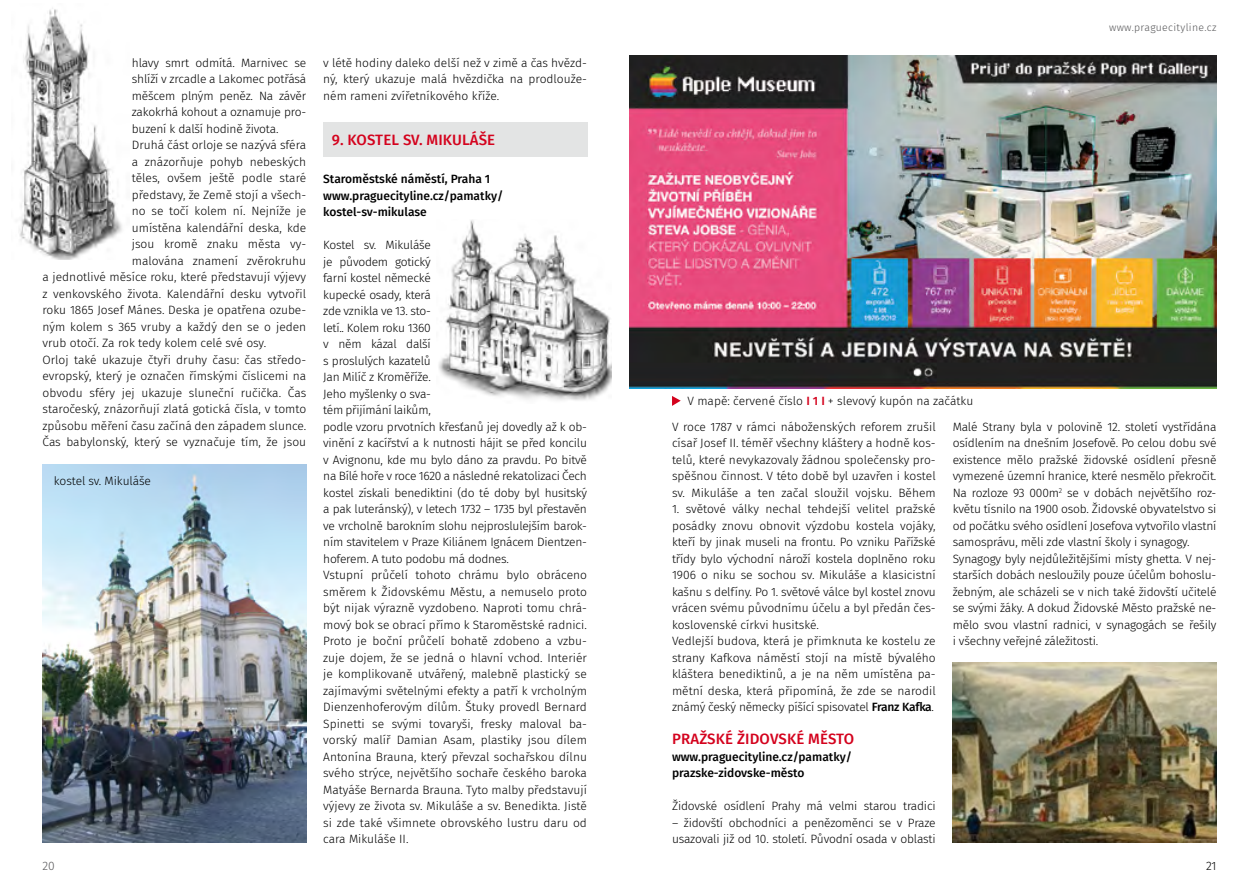
<style>
.page{position:relative;width:1259px;height:893px;background:#fff}
.page>*{position:absolute;margin:0;border:0;box-sizing:border-box;transform-origin:0 0}
.t1{font:500 15px "Fira Sans";letter-spacing:.01em;color:#d4021d}
.t2{font:300 12px/16.5px "Fira Sans";letter-spacing:-.015em;color:#000}
.t3{font:500 12px/16.5px "Fira Sans";color:#000}
.t4{font:300 12px "Fira Sans";color:#58585a}
.t5{font:300 10.5px "Fira Sans";letter-spacing:.03em;color:#58585a}
.s1{font-weight:500;color:#d4021d}
.s2{font-weight:500}
</style>
<div class="page">
<div style="left:323px;top:122px;width:264px;height:34px;background:#e3e4e4"></div>
<img style="left:19px;top:8px;width:103px;height:251px">
<img style="left:629px;top:55px;width:587px;height:334px">
<img style="left:439px;top:220px;width:172px;height:181px">
<img style="left:43px;top:465px;width:263px;height:378px">
<img style="left:952px;top:663px;width:264px;height:179px">
<svg style="left:672px;top:396px;width:9px;height:10px"></svg>
<p class="t2" style="left:132px;top:54px;width:176px">hlavy smrt odmítá. Marnivec se</p>
<p class="t2" style="left:132px;top:71px;width:176px">shlíží v zrcadle a Lakomec potřásá</p>
<p class="t2" style="left:132px;top:87px;width:176px">měšcem plným peněz. Na závěr</p>
<p class="t2" style="left:132px;top:104px;width:176px">zakokrhá kohout a oznamuje pro-</p>
<p class="t2" style="left:132px;top:120px;width:148px">buzení k další hodině života.</p>
<p class="t2" style="left:132px;top:137px;width:176px">Druhá část orloje se nazývá sféra</p>
<p class="t2" style="left:132px;top:153px;width:176px">a znázorňuje pohyb nebeských</p>
<p class="t2" style="left:132px;top:170px;width:176px">těles, ovšem ještě podle staré</p>
<p class="t2" style="left:132px;top:186px;width:176px">představy, že Země stojí a všech-</p>
<p class="t2" style="left:132px;top:203px;width:176px">no se točí kolem ní. Nejníže je</p>
<p class="t2" style="left:132px;top:219px;width:176px">umístěna kalendářní deska, kde</p>
<p class="t2" style="left:132px;top:236px;width:176px">jsou kromě znaku města vy-</p>
<p class="t2" style="left:132px;top:252px;width:176px">malována znamení zvěrokruhu</p>
<p class="t2" style="left:43px;top:269px;width:265px">a jednotlivé měsíce roku, které představují výjevy</p>
<p class="t2" style="left:43px;top:285px;width:265px">z venkovského života. Kalendářní desku vytvořil</p>
<p class="t2" style="left:43px;top:302px;width:265px">roku 1865 Josef Mánes. Deska je opatřena ozube-</p>
<p class="t2" style="left:43px;top:318px;width:265px">ným kolem s 365 vruby a každý den se o jeden</p>
<p class="t2" style="left:43px;top:335px;width:225px">vrub otočí. Za rok tedy kolem celé své osy.</p>
<p class="t2" style="left:43px;top:351px;width:265px">Orloj také ukazuje čtyři druhy času: čas středo-</p>
<p class="t2" style="left:43px;top:368px;width:265px">evropský, který je označen římskými číslicemi na</p>
<p class="t2" style="left:43px;top:384px;width:265px">obvodu sféry jej ukazuje sluneční ručička. Čas</p>
<p class="t2" style="left:43px;top:401px;width:265px">staročeský, znázorňují zlatá gotická čísla, v tomto</p>
<p class="t2" style="left:43px;top:417px;width:265px">způsobu měření času začíná den západem slunce.</p>
<p class="t2" style="left:43px;top:434px;width:265px">Čas babylonský, který se vyznačuje tím, že jsou</p>
<p class="t2" style="left:54px;top:472px;width:99px">kostel sv. Mikuláše</p>
<p class="t2" style="left:323px;top:54px;width:265px;text-align:justify">v létě hodiny daleko delší než v zimě a čas hvězd&shy;ný, který ukazuje malá hvězdička na prodlouže&shy;ném rameni zvířetníkového kříže.</p>
<p class="t1" style="left:332px;top:127px;width:165px">9. KOSTEL SV. MIKULÁŠE</p>
<p class="t3" style="left:323px;top:170px;width:182px">Staroměstské náměstí, Praha 1 www.praguecityline.cz/pamatky/ kostel-sv-mikulase</p>
<p class="t2" style="left:323px;top:237px;width:265px">Kostel sv. Mikuláše<br>je původem gotický<br>farní kostel německé<br>kupecké osady, která<br>zde vznikla ve 13. sto-<br>letí.. Kolem roku 1360<br>v něm kázal další<br>s proslulých kazatelů<br>Jan Milíč z Kroměříže.<br>Jeho myšlenky o sva-<br>tém přijímání laikům,<br>podle vzoru prvotních křesťanů jej dovedly až k ob&shy;vinění z kacířství a k nutnosti hájit se před koncilu v Avignonu, kde mu bylo dáno za pravdu. Po bitvě na Bílé hoře v roce 1620 a následné rekatolizaci Čech kostel získali benediktini (do té doby byl husitský a pak luteránský), v letech 1732 – 1735 byl přestavěn ve vrcholně barokním slohu nejproslulejším barok&shy;ním stavitelem v Praze Kiliánem Ignácem Dientzen&shy;hoferem. A tuto podobu má dodnes.<br>Vstupní průčelí tohoto chrámu bylo obráceno směrem k Židovskému Městu, a nemuselo proto být nijak výrazně vyzdobeno. Naproti tomu chrá&shy;mový bok se obrací přímo k Staroměstské radnici.<br>Proto je boční průčelí bohatě zdobeno a vzbu&shy;zuje dojem, že se jedná o hlavní vchod. Interiér je komplikovaně utvářený, malebně plastický se zajímavými světelnými efekty a patří k vrcholným Dienzenhoferovým dílům. Štuky provedl Bernard Spinetti se svými tovaryši, fresky maloval ba&shy;vorský malíř Damian Asam, plastiky jsou dílem Antonína Brauna, který převzal sochařskou dílnu svého strýce, největšího sochaře českého baroka Matyáše Bernarda Brauna. Tyto malby představují výjevy ze života sv. Mikuláše a sv. Benedikta. Jistě si zde také všimnete obrovského lustru daru od cara Mikuláše II.</p>
<p class="t5" style="left:1109px;top:20px;width:109px">www.praguecityline.cz</p>
<p class="t2" style="left:687px;top:393px;width:287px">V mapě: červené číslo <span class="s1">I 1 I</span> + slevový kupón na začátku</p>
<p class="t2" style="left:672px;top:418px;width:265px;text-align:justify">V roce 1787 v rámci náboženských reforem zrušil císař Josef II. téměř všechny kláštery a hodně kos&shy;telů, které nevykazovaly žádnou společensky pro&shy;spěšnou činnost. V této době byl uzavřen i kostel sv. Mikuláše a ten začal sloužil vojsku. Během</p>
<p class="t2" style="left:672px;top:501px;width:265px">1. světové války nechal tehdejší velitel pražské posádky znovu obnovit výzdobu kostela vojáky, kteří by jinak museli na frontu. Po vzniku Pařížské třídy bylo východní nároží kostela doplněno roku 1906 o niku se sochou sv. Mikuláše a klasicistní kašnu s delfíny. Po 1. světové válce byl kostel znovu vrácen svému původnímu účelu a byl předán čes&shy;koslovenské církvi husitské.<br>Vedlejší budova, která je přimknuta ke kostelu ze strany Kafkova náměstí stojí na místě bývalého kláštera benediktinů, a je na něm umístěna pa&shy;mětní deska, která připomíná, že zde se narodil známý český německy píšící spisovatel <span class="s2">Franz Kafka</span>.</p>
<p class="t1" style="left:672px;top:727px;width:184px">PRAŽSKÉ ŽIDOVSKÉ MĚSTO</p>
<p class="t3" style="left:672px;top:748px;width:182px">www.praguecityline.cz/pamatky/ prazske-zidovske-město</p>
<p class="t2" style="left:672px;top:798px;width:265px">Židovské osídlení Prahy má velmi starou tradici</p>
<p class="t2" style="left:672px;top:814px;width:265px">– židovští obchodníci a penězoměnci se v Praze usazovali již od 10. století. Původní osada v oblasti</p>
<p class="t2" style="left:952px;top:418px;width:265px">Malé Strany byla v polovině 12. století vystřídána osídlením na dnešním Josefově. Po celou dobu své existence mělo pražské židovské osídlení přesně vymezené územní hranice, které nesmělo překročit.<br>Na rozloze 93 000m<sup>2</sup> se v dobách největšího roz&shy;květu tísnilo na 1900 osob. Židovské obyvatelstvo si od počátku svého osídlení Josefova vytvořilo vlastní samosprávu, měli zde vlastní školy i synagogy.<br>Synagogy byly nejdůležitějšími místy ghetta. V nej&shy;starších dobách nesloužily pouze účelům bohoslu&shy;žebným, ale scházeli se v nich také židovští učitelé se svými žáky. A dokud Židovské Město pražské ne&shy;mělo svou vlastní radnici, v synagogách se řešily i všechny veřejné záležitosti.</p>
<p class="t4" style="left:43px;top:857px;width:14px">20</p>
<p class="t2" style="left:1206px;top:858px;width:12px">21</p>
</div>
